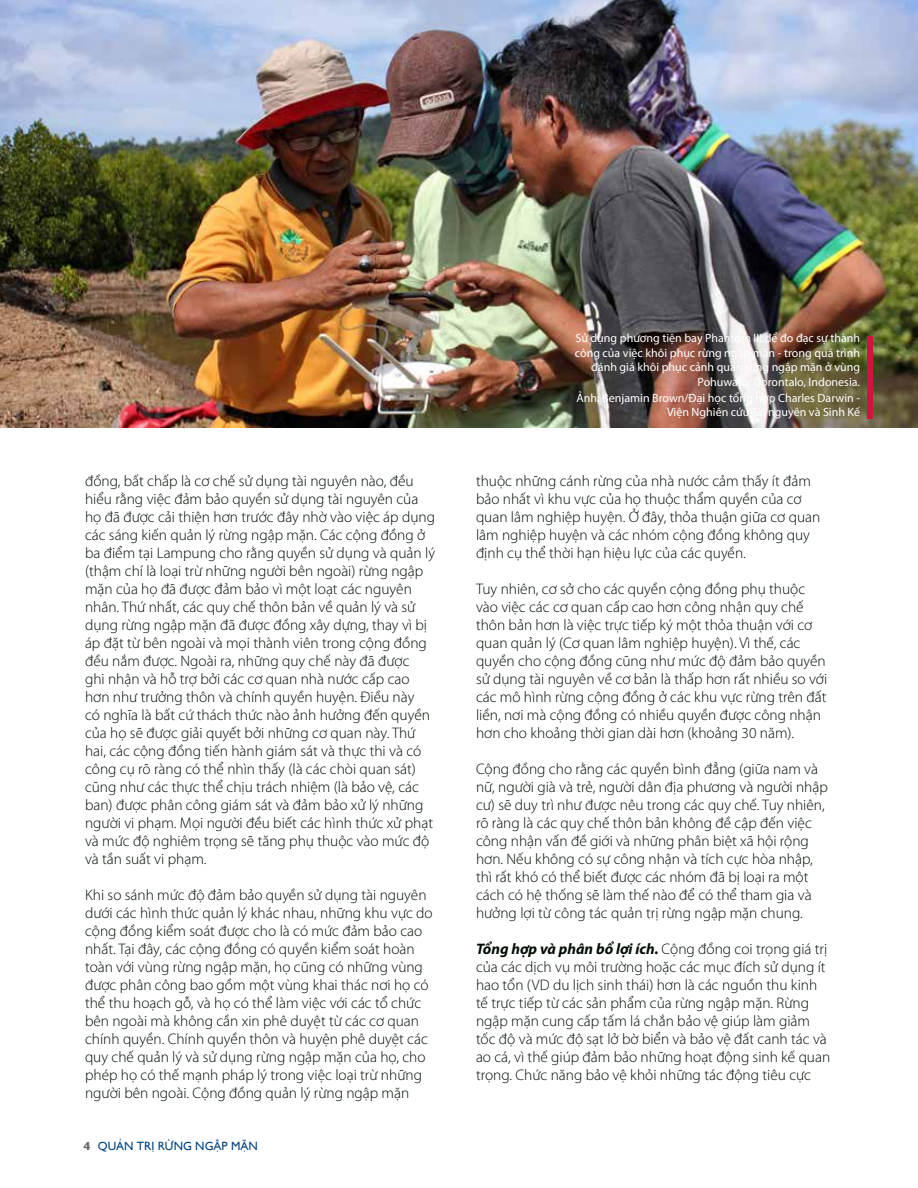
<style>
.page{position:relative;width:918px;height:1188px;background:#fff}
.page>*{position:absolute;margin:0;border:0;box-sizing:border-box;transform-origin:0 0}
.t1{font:300 15.3px/18px "Myriad Pro";color:#010c03}
.t2{font:12px/14.4px "Myriad Pro";color:#fff;text-align:right}
.t3{font:500 12px "FS Gill Sans MT Pro";color:#00437b}
.s1{font-family:"Gill Sans";font-weight:700;color:#696564}
.s2{font-weight:700;font-style:italic}
</style>
<div class="page">
<img style="left:0;top:0;width:918px;height:428px">
<div style="left:867px;top:336px;width:6px;height:83px;background:#cd163f"></div>
<p class="t1" style="left:85px;top:472px;width:352px">đồng, bất chấp là cơ chế sử dụng tài nguyên nào, đều hiểu rằng việc đảm bảo quyền sử dụng tài nguyên của họ đã được cải thiện hơn trước đây nhờ vào việc áp dụng các sáng kiến quản lý rừng ngập mặn. Các cộng đồng ở ba điểm tại Lampung cho rằng quyền sử dụng và quản lý (thậm chí là loại trừ những người bên ngoài) rừng ngập mặn của họ đã được đảm bảo vì một loạt các nguyên nhân. Thứ nhất, các quy chế thôn bản về quản lý và sử dụng rừng ngập mặn đã được đồng xây dựng, thay vì bị áp đặt từ bên ngoài và mọi thành viên trong cộng đồng đều nắm được. Ngoài ra, những quy chế này đã được<br>ghi nhận và hỗ trợ bởi các cơ quan nhà nước cấp cao hơn như trưởng thôn và chính quyền huyện. Điều này<br>có nghĩa là bất cứ thách thức nào ảnh hưởng đến quyền của họ sẽ được giải quyết bởi những cơ quan này. Thứ hai, các cộng đồng tiến hành giám sát và thực thi và có công cụ rõ ràng có thể nhìn thấy (là các chòi quan sát) cũng như các thực thể chịu trách nhiệm (là bảo vệ, các ban) được phân công giám sát và đảm bảo xử lý những người vi phạm. Mọi người đều biết các hình thức xử phạt và mức độ nghiêm trọng sẽ tăng phụ thuộc vào mức độ và tần suất vi phạm.</p>
<p class="t1" style="left:85px;top:886px;width:349px">Khi so sánh mức độ đảm bảo quyền sử dụng tài nguyên dưới các hình thức quản lý khác nhau, những khu vực do cộng đồng kiểm soát được cho là có mức đảm bảo cao nhất. Tại đây, các cộng đồng có quyền kiểm soát hoàn toàn với vùng rừng ngập mặn, họ cũng có những vùng được phân công bao gồm một vùng khai thác nơi họ có thể thu hoạch gỗ, và họ có thể làm việc với các tổ chức bên ngoài mà không cần xin phê duyệt từ các cơ quan chính quyền. Chính quyền thôn và huyện phê duyệt các quy chế quản lý và sử dụng rừng ngập mặn của họ, cho phép họ có thế mạnh pháp lý trong việc loại trừ những người bên ngoài. Cộng đồng quản lý rừng ngập mặn</p>
<p class="t3" style="left:84px;top:1137px;width:176px"><span class="s1">4</span> QUẢN TRỊ RỪNG NGẬP MẶN</p>
<p class="t2" style="left:575px;top:331px;width:287px">Sử dụng phương tiện bay Phantom III để đo đạc sự thành công của việc khôi phục rừng ngập mặn - trong quá trình đánh giá khôi phục cảnh quan rừng ngập mặn ở vùng Pohuwato, Gorontalo, Indonesia.</p>
<p class="t2" style="left:577px;top:391px;width:285px">Ảnh: Benjamin Brown/Đại học tổng hợp Charles Darwin -<br>Viện Nghiên cứu Tài nguyên và Sinh Kế</p>
<p class="t1" style="left:476px;top:472px;width:346px">thuộc những cánh rừng của nhà nước cảm thấy ít đảm bảo nhất vì khu vực của họ thuộc thẩm quyền của cơ quan lâm nghiệp huyện. Ở đây, thỏa thuận giữa cơ quan lâm nghiệp huyện và các nhóm cộng đồng không quy định cụ thể thời hạn hiệu lực của các quyền.</p>
<p class="t1" style="left:476px;top:580px;width:353px">Tuy nhiên, cơ sở cho các quyền cộng đồng phụ thuộc vào việc các cơ quan cấp cao hơn công nhận quy chế thôn bản hơn là việc trực tiếp ký một thỏa thuận với cơ quan quản lý (Cơ quan lâm nghiệp huyện). Vì thế, các quyền cho cộng đồng cũng như mức độ đảm bảo quyền sử dụng tài nguyên về cơ bản là thấp hơn rất nhiều so với các mô hình rừng cộng đồng ở các khu vực rừng trên đất liền, nơi mà cộng đồng có nhiều quyền được công nhận hơn cho khoảng thời gian dài hơn (khoảng 30 năm).</p>
<p class="t1" style="left:476px;top:759px;width:353px">Cộng đồng cho rằng các quyền bình đẳng (giữa nam và nữ, người già và trẻ, người dân địa phương và người nhập cư) sẽ duy trì như được nêu trong các quy chế. Tuy nhiên, rõ ràng là các quy chế thôn bản không đề cập đến việc công nhận vấn đề giới và những phân biệt xã hội rộng hơn. Nếu không có sự công nhận và tích cực hòa nhập, thì rất khó có thể biết được các nhóm đã bị loại ra một cách có hệ thống sẽ làm thế nào để có thể tham gia và hưởng lợi từ công tác quản trị rừng ngập mặn chung.</p>
<p class="t1" style="left:476px;top:939px;width:356px"><span class="s2">Tổng hợp và phân bổ lợi ích.</span> Cộng đồng coi trọng giá trị của các dịch vụ môi trường hoặc các mục đích sử dụng ít hao tổn (VD du lịch sinh thái) hơn là các nguồn thu kinh tế trực tiếp từ các sản phẩm của rừng ngập mặn. Rừng ngập mặn cung cấp tấm lá chắn bảo vệ giúp làm giảm tốc độ và mức độ sạt lở bờ biển và bảo vệ đất canh tác và ao cá, vì thế giúp đảm bảo những hoạt động sinh kế quan trọng. Chức năng bảo vệ khỏi những tác động tiêu cực</p>
</div>
